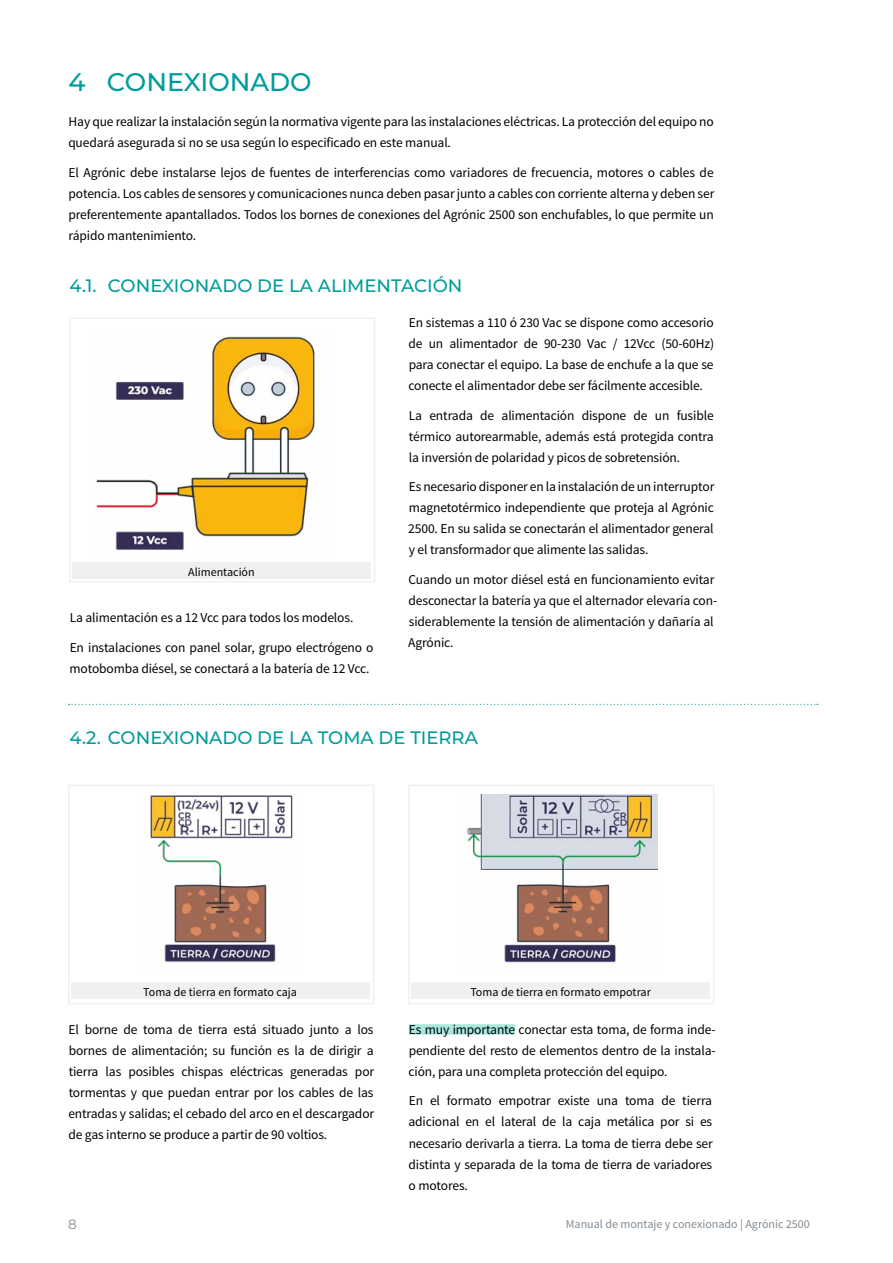
<style>
.page{position:relative;width:893px;height:1263px;background:#fff}
.page>*{position:absolute;margin:0;border:0;box-sizing:border-box;transform-origin:0 0}
.t1{font:500 25.5px "Montserrat";color:#009c9b}
.t2{font:500 18px "Montserrat";color:#009c9b}
.t3{font:13.5px/21px "Source Sans Pro";letter-spacing:-.01em;color:#000;text-align:justify}
.t4{font:13.5px "Montserrat";color:#808b94}
.t5{font:12px "Source Sans Pro";color:#000}
.t6{font:12px "Source Sans Pro";color:#808b94}
</style>
<div class="page">
<img style="left:96px;top:336px;width:219px;height:214px">
<div style="left:73px;top:563px;width:298px;height:16px;background:#eef0f2"></div>
<div style="left:69px;top:317px;width:306px;height:265px;border:2px solid #eef0f2"></div>
<img style="left:150px;top:795px;width:143px;height:167px">
<div style="left:72px;top:982px;width:298px;height:17px;background:#eef0f2"></div>
<div style="left:68px;top:784px;width:306px;height:220px;border:2px solid #eef0f2"></div>
<svg style="left:69px;top:704px;width:749px;height:1px"></svg>
<div style="left:409px;top:1024px;width:106px;height:11px;background:#a9e8dd"></div>
<img style="left:466px;top:794px;width:192px;height:169px">
<div style="left:412px;top:982px;width:298px;height:17px;background:#eef0f2"></div>
<div style="left:408px;top:784px;width:306px;height:220px;border:2px solid #eef0f2"></div>
<h1 class="t1" style="left:69px;top:64px;width:245px">4 CONEXIONADO</h1>
<p class="t3" style="left:68px;top:111px;width:647px">Hay que realizar la instalación según la normativa vigente para las instalaciones eléctricas. La protección del equipo no quedará asegurada si no se usa según lo especificado en este manual.</p>
<p class="t3" style="left:69px;top:162px;width:647px">El Agrónic debe instalarse lejos de fuentes de interferencias como variadores de frecuencia, motores o cables de potencia. Los cables de sensores y comunicaciones nunca deben pasar junto a cables con corriente alterna y deben ser preferentemente apantallados. Todos los bornes de conexiones del Agrónic 2500 son enchufables, lo que permite un rápido mantenimiento.</p>
<h2 class="t2" style="left:70px;top:273px;width:394px">4.1. CONEXIONADO DE LA ALIMENTACIÓN</h2>
<p class="t5" style="left:188px;top:565px;width:68px">Alimentación</p>
<p class="t3" style="left:70px;top:603px;width:305px;line-height:29.5px">La alimentación es a 12 Vcc para todos los modelos.<br>En instalaciones con panel solar, grupo electrógeno o</p>
<p class="t3" style="left:70px;top:658px;width:302px">motobomba diésel, se conectará a la batería de 12 Vcc.</p>
<p class="t3" style="left:409px;top:313px;width:307px">En sistemas a 110 ó 230 Vac se dispone como accesorio de un alimentador de 90-230 Vac / 12Vcc (50-60Hz) para conectar el equipo. La base de enchufe a la que se conecte el alimentador debe ser fácilmente accesible.</p>
<p class="t3" style="left:409px;top:405px;width:306px">La entrada de alimentación dispone de un fusible térmico autorearmable, además está protegida contra la inversión de polaridad y picos de sobretensión.</p>
<p class="t3" style="left:408px;top:477px;width:308px">Es necesario disponer en la instalación de un interruptor magnetotérmico independiente que proteja al Agrónic 2500. En su salida se conectarán el alimentador general y el transformador que alimente las salidas.</p>
<p class="t3" style="left:408px;top:569px;width:310px;text-align:left">Cuando un motor diésel está en funcionamiento evitar desconectar la batería ya que el alternador elevaría con&shy;siderablemente la tensión de alimentación y dañaría al Agrónic.</p>
<h2 class="t2" style="left:70px;top:724px;width:410px">4.2. CONEXIONADO DE LA TOMA DE TIERRA</h2>
<p class="t5" style="left:143px;top:984px;width:155px">Toma de tierra en formato caja</p>
<p class="t3" style="left:68px;top:1019px;width:307px">El borne de toma de tierra está situado junto a los bornes de alimentación; su función es la de dirigir a tierra las posibles chispas eléctricas generadas por tormentas y que puedan entrar por los cables de las entradas y salidas; el cebado del arco en el descargador de gas interno se produce a partir de 90 voltios.</p>
<p class="t5" style="left:470px;top:984px;width:182px">Toma de tierra en formato empotrar</p>
<p class="t3" style="left:409px;top:1019px;width:309px">Es muy importante conectar esta toma, de forma inde&shy;pendiente del resto de elementos dentro de la instala&shy;ción, para una completa protección del equipo.</p>
<p class="t3" style="left:408px;top:1091px;width:306px">En el formato empotrar existe una toma de tierra adicional en el lateral de la caja metálica por si es necesario derivarla a tierra. La toma de tierra debe ser distinta y separada de la toma de tierra de variadores o motores.</p>
<p class="t4" style="left:68px;top:1215px;width:10px">8</p>
<p class="t6" style="left:566px;top:1217px;width:245px">Manual de montaje y conexionado | Agrónic 2500</p>
</div>
